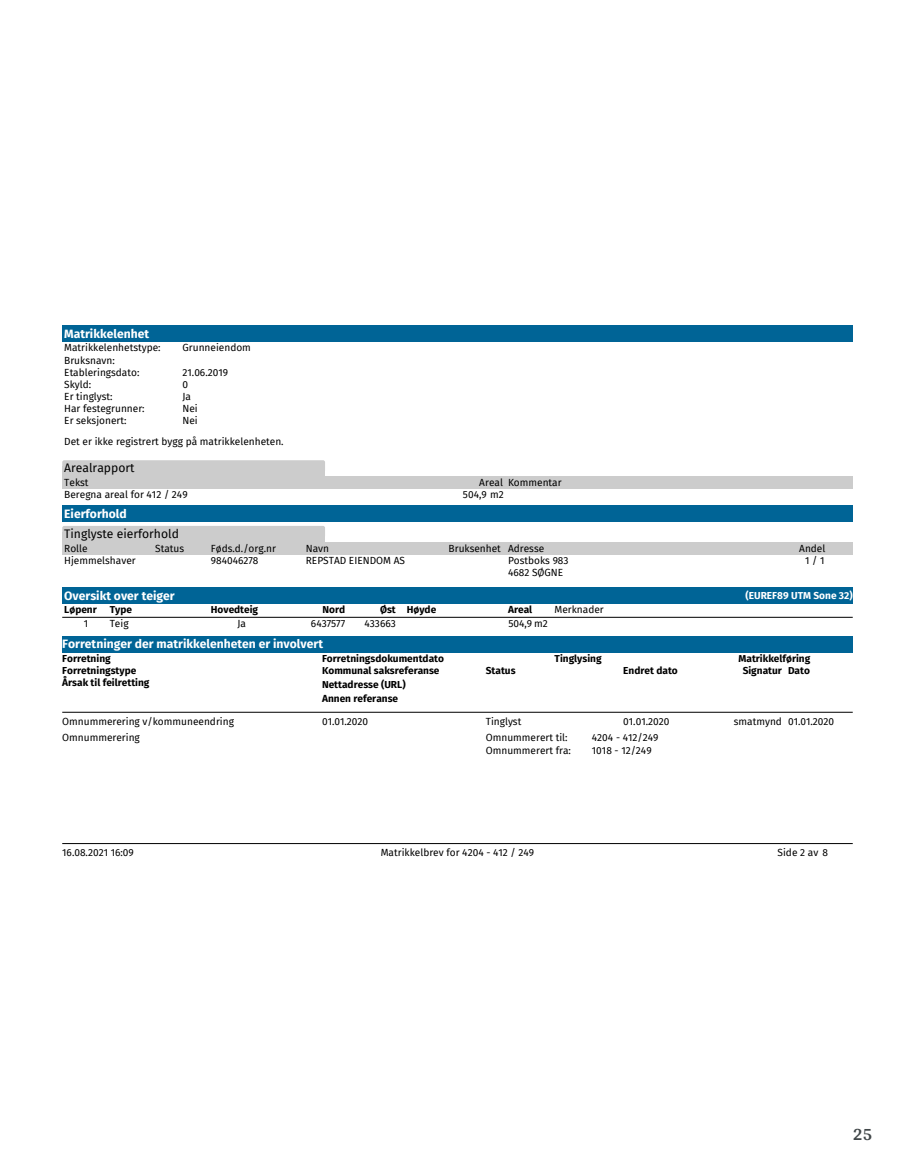
<style>
.page{position:relative;width:915px;height:1172px;background:#fff}
.page>*{position:absolute;margin:0;border:0;box-sizing:border-box;transform-origin:0 0}
.t1{font:700 18px "Arya";color:#414749}
.t2{font:700 12.15px "Fira Sans";color:#fff}
.t3{font:12.15px "Fira Sans";color:#000}
.t4{font:10.05px/12.1px "Fira Sans";color:#000}
.t5{font:700 10.05px/14.1px "Fira Sans";color:#000}
.t6{font:700 10.05px "Fira Sans";color:#fff}
</style>
<div class="page">
<div style="left:62px;top:326px;width:790px;height:16px;background:#006496"></div>
<div style="left:62px;top:466px;width:263px;height:10px;background:#ccc"></div>
<div style="left:62px;top:460px;width:263px;height:12px;background:#ccc;border-radius:2px"></div>
<div style="left:62px;top:476px;width:790px;height:12px;background:#ccc"></div>
<div style="left:62px;top:506px;width:790px;height:16px;background:#006496"></div>
<div style="left:62px;top:532px;width:263px;height:10px;background:#ccc"></div>
<div style="left:62px;top:526px;width:263px;height:12px;background:#ccc;border-radius:2px"></div>
<div style="left:62px;top:542px;width:790px;height:12px;background:#ccc"></div>
<div style="left:62px;top:587px;width:426px;height:17px;background:#006496"></div>
<div style="left:488px;top:587px;width:364px;height:17px;background:#006496"></div>
<hr style="left:62px;top:617px;width:790px;height:1px;background:#000">
<div style="left:62px;top:636px;width:790px;height:16px;background:#006496"></div>
<hr style="left:62px;top:712px;width:790px;height:1px;background:#000">
<hr style="left:62px;top:843px;width:790px;height:1px;background:#000">
<p class="t2" style="left:64px;top:324px;width:86px">Matrikkelenhet</p>
<p class="t4" style="left:64px;top:342px;width:98px">Matrikkelenhetstype:</p>
<p class="t4" style="left:182px;top:342px;width:70px">Grunneiendom</p>
<p class="t4" style="left:64px;top:354px;width:77px">Bruksnavn:<br>Etableringsdato:</p>
<p class="t4" style="left:182px;top:366px;width:47px">21.06.2019</p>
<p class="t4" style="left:64px;top:378px;width:29px">Skyld:</p>
<p class="t4" style="left:182px;top:378px;width:7px">0</p>
<p class="t4" style="left:64px;top:390px;width:50px">Er tinglyst:</p>
<p class="t4" style="left:182px;top:390px;width:10px">Ja</p>
<p class="t4" style="left:64px;top:402px;width:82px">Har festegrunner:</p>
<p class="t4" style="left:182px;top:402px;width:17px">Nei</p>
<p class="t4" style="left:64px;top:414px;width:64px">Er seksjonert:</p>
<p class="t4" style="left:64px;top:410px;width:221px;line-height:21.1px;text-indent:118px">Nei<br>Det er ikke registrert bygg på matrikkelenheten.</p>
<p class="t3" style="left:64px;top:459px;width:72px">Arealrapport</p>
<p class="t4" style="left:64px;top:476px;width:26px">Tekst</p>
<p class="t4" style="left:479px;top:476px;width:84px">Areal Kommentar</p>
<p class="t4" style="left:64px;top:488px;width:125px">Beregna areal for 412 / 249</p>
<p class="t4" style="left:463px;top:488px;width:42px">504,9 m2</p>
<p class="t2" style="left:64px;top:503px;width:64px">Eierforhold</p>
<p class="t3" style="left:64px;top:525px;width:116px">Tinglyste eierforhold</p>
<p class="t4" style="left:64px;top:542px;width:25px">Rolle</p>
<p class="t4" style="left:155px;top:542px;width:30px">Status</p>
<p class="t4" style="left:211px;top:542px;width:67px">Føds.d./org.nr</p>
<p class="t4" style="left:306px;top:542px;width:25px">Navn</p>
<p class="t4" style="left:448px;top:542px;width:97px">Bruksenhet Adresse</p>
<p class="t4" style="left:799px;top:542px;width:28px">Andel</p>
<p class="t4" style="left:64px;top:554px;width:73px">Hjemmelshaver</p>
<p class="t4" style="left:211px;top:554px;width:49px">984046278</p>
<p class="t4" style="left:306px;top:554px;width:101px">REPSTAD EIENDOM AS</p>
<p class="t4" style="left:508px;top:554px;width:62px">Postboks 983</p>
<p class="t4" style="left:804px;top:554px;width:21px">1 / 1</p>
<p class="t4" style="left:508px;top:566px;width:57px">4682 SØGNE</p>
<p class="t2" style="left:64px;top:585px;width:112px">Oversikt over teiger</p>
<p class="t6" style="left:745px;top:587px;width:109px">(EUREF89 UTM Sone 32)</p>
<p class="t5" style="left:64px;top:602px;width:34px">Løpenr</p>
<p class="t5" style="left:110px;top:602px;width:24px">Type</p>
<p class="t5" style="left:211px;top:602px;width:49px">Hovedteig</p>
<p class="t5" style="left:322px;top:602px;width:24px">Nord</p>
<p class="t5" style="left:380px;top:602px;width:58px">Øst Høyde</p>
<p class="t5" style="left:508px;top:602px;width:26px">Areal</p>
<p class="t4" style="left:554px;top:603px;width:51px">Merknader</p>
<p class="t4" style="left:84px;top:617px;width:6px">1</p>
<p class="t4" style="left:110px;top:617px;width:20px">Teig</p>
<p class="t4" style="left:237px;top:617px;width:10px">Ja</p>
<p class="t4" style="left:311px;top:617px;width:36px">6437577</p>
<p class="t4" style="left:364px;top:617px;width:33px">433663</p>
<p class="t4" style="left:508px;top:617px;width:41px">504,9 m2</p>
<p class="t2" style="left:62px;top:634px;width:262px">Forretninger der matrikkelenheten er involvert</p>
<p class="t5" style="left:322px;top:650px;width:123px">Forretningsdokumentdato</p>
<p class="t5" style="left:738px;top:650px;width:73px">Matrikkelføring</p>
<p class="t5" style="left:62px;top:662px;width:76px">Forretningstype</p>
<p class="t5" style="left:485px;top:662px;width:31px">Status</p>
<p class="t5" style="left:623px;top:662px;width:56px">Endret dato</p>
<p class="t5" style="left:742px;top:662px;width:41px">Signatur</p>
<p class="t5" style="left:62px;top:675px;width:89px">Årsak til feilretting</p>
<p class="t5" style="left:62px;top:650px;width:50px">Forretning</p>
<p class="t5" style="left:554px;top:650px;width:49px">Tinglysing</p>
<p class="t5" style="left:322px;top:662px;width:119px">Kommunal saksreferanse<br>Nettadresse (URL)<br>Annen referanse</p>
<p class="t4" style="left:322px;top:715px;width:48px">01.01.2020</p>
<p class="t4" style="left:485px;top:715px;width:37px">Tinglyst</p>
<p class="t4" style="left:623px;top:715px;width:48px">01.01.2020</p>
<p class="t4" style="left:733px;top:715px;width:102px">smatmynd 01.01.2020</p>
<p class="t4" style="left:485px;top:731px;width:83px">Omnummerert til:</p>
<p class="t4" style="left:591px;top:731px;width:68px">4204 - 412/249</p>
<p class="t4" style="left:485px;top:744px;width:87px">Omnummerert fra:</p>
<p class="t4" style="left:591px;top:744px;width:61px">1018 - 12/249</p>
<p class="t5" style="left:787px;top:662px;width:23px">Dato</p>
<p class="t4" style="left:62px;top:713px;width:173px;line-height:16.2px">Omnummerering v/kommuneendring<br>Omnummerering</p>
<p class="t4" style="left:62px;top:846px;width:73px">16.08.2021 16:09</p>
<p class="t4" style="left:380px;top:846px;width:155px">Matrikkelbrev for 4204 - 412 / 249</p>
<p class="t4" style="left:777px;top:846px;width:52px">Side 2 av 8</p>
<h1 class="t1" style="left:852px;top:1123px;width:21px">25</h1>
</div>
